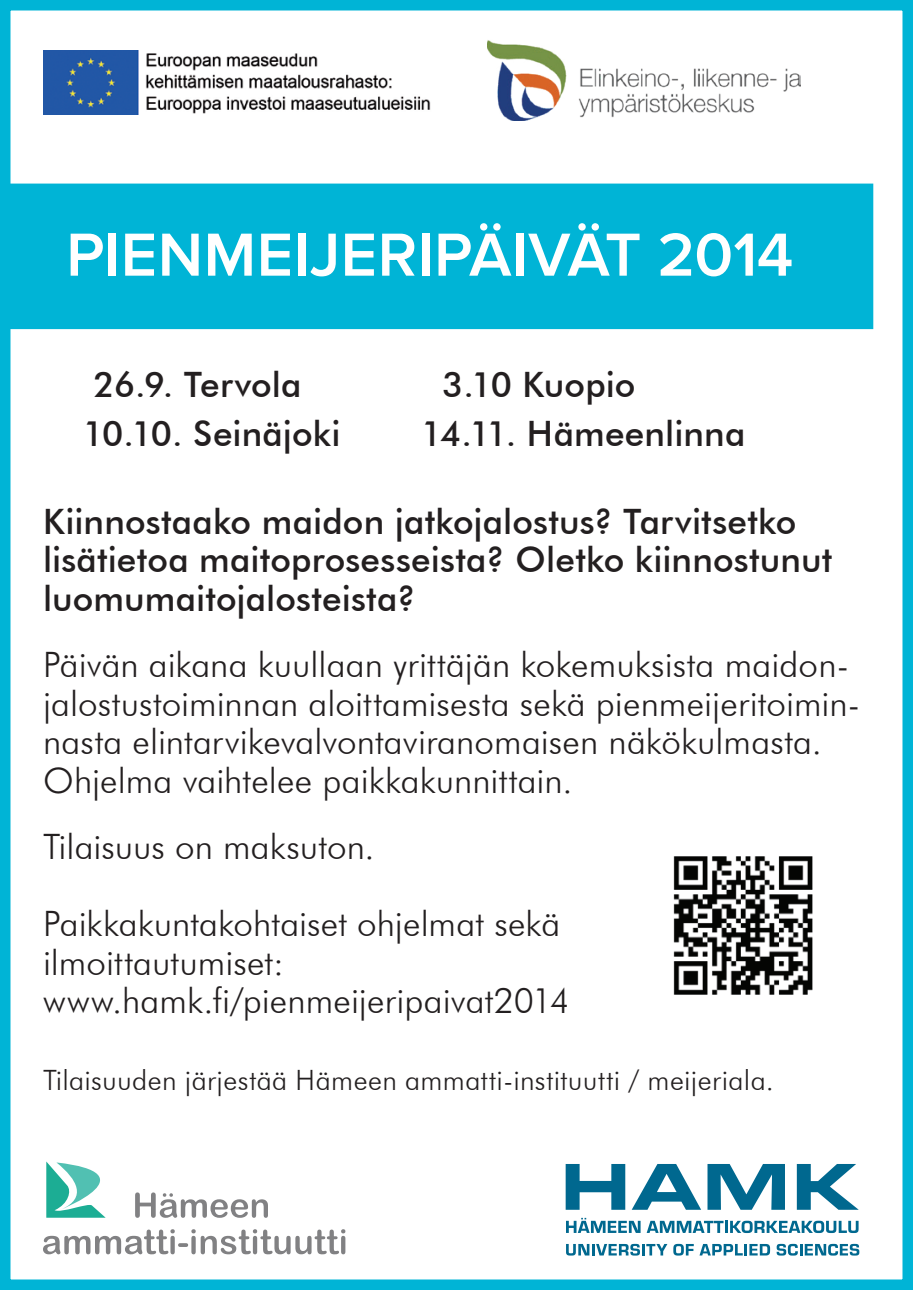
<style>
.page{position:relative;width:913px;height:1290px;background:#fff}
.page>*{position:absolute;margin:0;border:0;box-sizing:border-box;transform-origin:0 0}
.t1{font:600 63px "Proxima Nova";letter-spacing:.005em;color:#fff}
.t2{font:300 35px/38.5px "Futura BT";color:#231f20}
.t3{font:500 35px/38.5px "Futura BT";letter-spacing:.005em;color:#231f20}
.t4{font:300 28px "Futura BT";letter-spacing:.015em;color:#231f20}
</style>
<div class="page">
<div style="left:2px;top:185px;width:869px;height:142px;background:#00b4d6"></div>
<div style="left:0;top:184px;width:873px;height:145px;border:4px solid #00b4d6"></div>
<img style="left:44px;top:51px;width:387px;height:63px">
<img style="left:487px;top:40px;width:313px;height:80px">
<svg style="left:43px;top:1229px;width:302px;height:25px"></svg>
<svg style="left:46px;top:1161px;width:222px;height:57px"></svg>
<svg style="left:566px;top:1218px;width:74px;height:15px"></svg>
<svg style="left:647px;top:1221px;width:211px;height:12px"></svg>
<svg style="left:566px;top:1164px;width:59px;height:46px"></svg>
<svg style="left:632px;top:1164px;width:69px;height:46px"></svg>
<svg style="left:707px;top:1164px;width:78px;height:46px"></svg>
<svg style="left:797px;top:1164px;width:62px;height:46px"></svg>
<svg style="left:566px;top:1244px;width:101px;height:11px"></svg>
<svg style="left:673px;top:1244px;width:97px;height:11px"></svg>
<svg style="left:776px;top:1244px;width:83px;height:11px"></svg>
<div style="left:0;top:0;width:913px;height:1290px;border:10px solid #00b4d6"></div>
<img style="left:673px;top:856px;width:140px;height:139px">
<h1 class="t1" style="left:66px;top:218px;width:728px">PIENMEIJERIPÄIVÄT 2014</h1>
<p class="t3" style="left:94px;top:365px;width:209px">26.9. Tervola</p>
<p class="t3" style="left:442px;top:365px;width:195px">3.10 Kuopio</p>
<p class="t3" style="left:83px;top:414px;width:259px">10.10. Seinäjoki</p>
<p class="t3" style="left:421px;top:414px;width:326px">14.11. Hämeenlinna</p>
<p class="t3" style="left:43px;top:502px;width:791px">Kiinnostaako maidon jatkojalostus? Tarvitsetko lisätietoa maitoprosesseista? Oletko kiinnostunut luomumaitojalosteista?</p>
<p class="t2" style="left:43px;top:645px;width:818px">Päivän aikana kuullaan yrittäjän kokemuksista maidon&shy;jalostustoiminnan aloittamisesta sekä pienmeijeritoimin&shy;nasta elintarvikevalvontaviranomaisen näkökulmasta.<br>Ohjelma vaihtelee paikkakunnittain.</p>
<p class="t2" style="left:43px;top:827px;width:333px">Tilaisuus on maksuton.</p>
<p class="t2" style="left:43px;top:904px;width:528px">Paikkakuntakohtaiset ohjelmat sekä ilmoittautumiset: www.hamk.fi/pienmeijeripaivat2014</p>
<p class="t4" style="left:43px;top:1063px;width:732px">Tilaisuuden järjestää Hämeen ammatti-instituutti / meijeriala.</p>
</div>
